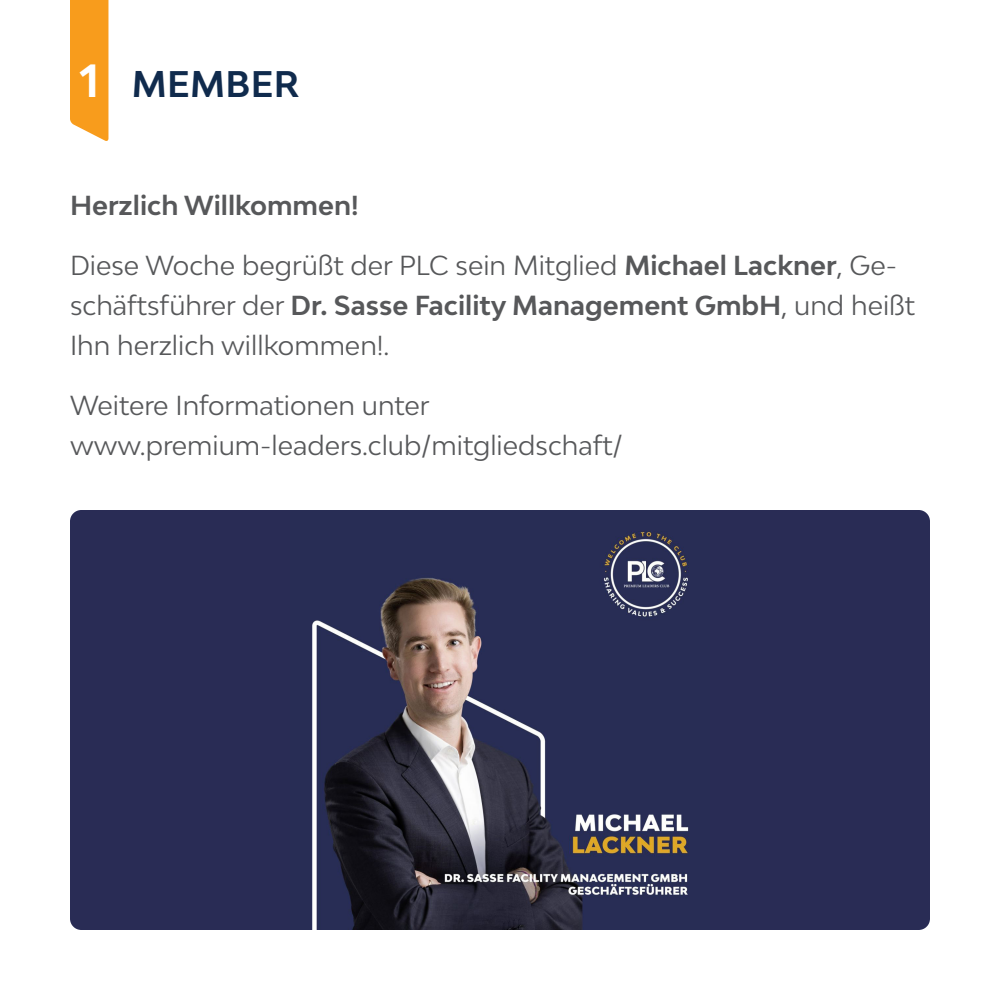
<style>
.page{position:relative;width:1000px;height:1000px;background:#fff}
.page>*{position:absolute;margin:0;border:0;box-sizing:border-box;transform-origin:0 0}
.t1{font:700 44px "Bw Modelica";color:#fff}
.t2{font:700 35px "Bw Modelica";letter-spacing:.01em;color:#102b4d}
.t3{font:26px/40px "Bw Modelica";color:#57585a}
.t4{font:700 26px "Bw Modelica";color:#57585a}
.s1{font-weight:700}
</style>
<div class="page">
<div style="left:70px;top:0;width:38px;height:141px;background:#f89c1c"></div>
<div style="left:70px;top:510px;width:860px;height:420px;background:#292c55;border-radius:11px"></div>
<img style="left:312px;top:531px;width:377px;height:399px">
<p class="t1" style="left:79px;top:52px;width:21px">1</p>
<p class="t2" style="left:132px;top:62px;width:169px">MEMBER</p>
<p class="t4" style="left:70px;top:189px;width:290px">Herzlich Willkommen!</p>
<p class="t3" style="left:70px;top:245px;width:847px">Diese Woche begrüßt der PLC sein Mitglied <span class="s1">Michael Lackner</span>, Ge&shy;schäftsführer der <span class="s1">Dr. Sasse Facility Management GmbH</span>, und heißt<br>Ihn herzlich willkommen!.</p>
<p class="t3" style="left:70px;top:385px;width:555px">Weitere Informationen unter www.premium-leaders.club/mitgliedschaft/</p>
</div>
